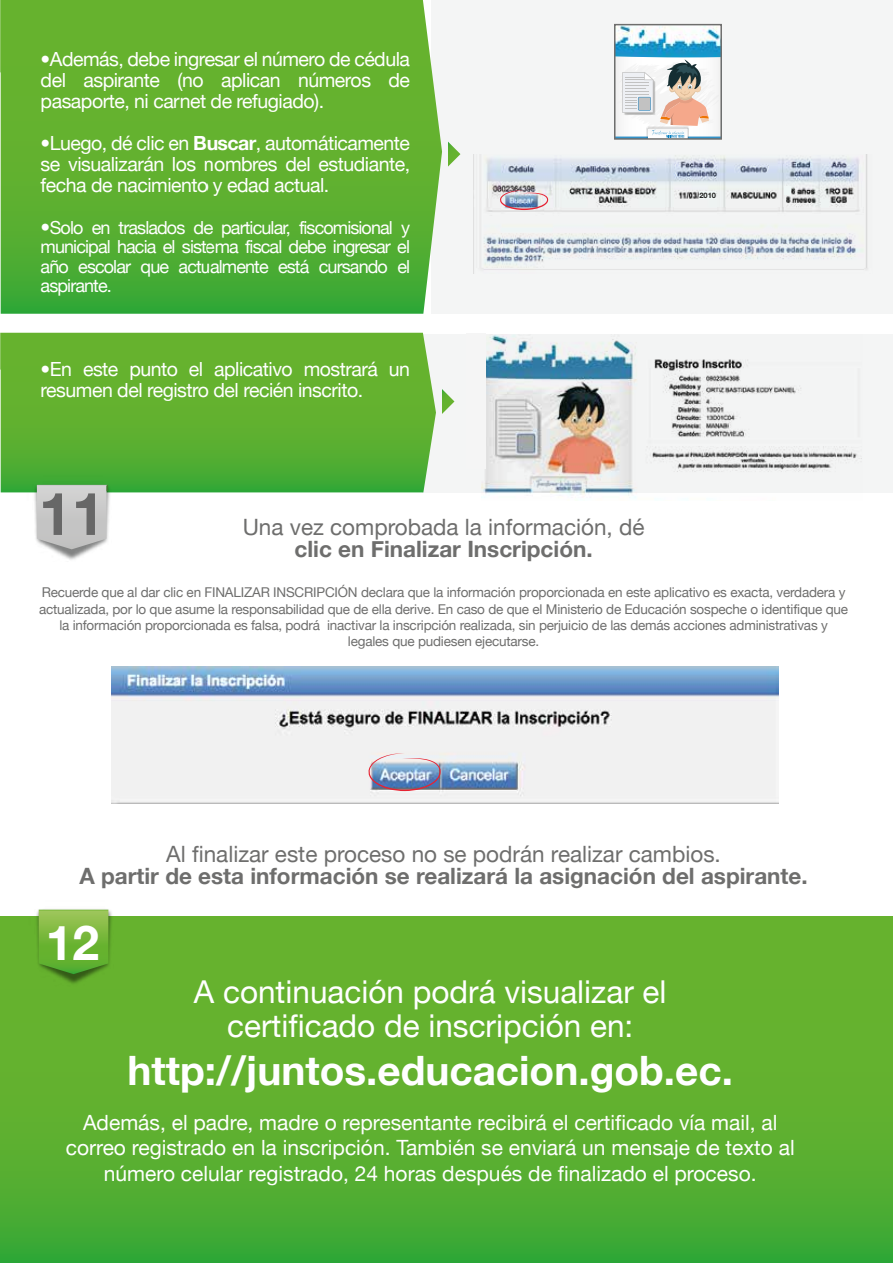
<style>
.page{position:relative;width:893px;height:1263px;background:#fff}
.page>*{position:absolute;margin:0;border:0;box-sizing:border-box;transform-origin:0 0}
.t1{font:700 59.25px "Helvetica Neue";color:#676767}
.t2{font:700 48px "Helvetica Neue";color:#fff}
.t3{font:700 40.5px "Helvetica Neue";color:#fff}
.t4{font:31.5px/34.2px "Helvetica Neue";color:#fff;text-align:center}
.t5{font:700 22.5px "Helvetica Neue";color:#6e6e6d}
.t6{font:22.5px "Helvetica Neue";color:#6e6e6d}
.t7{font:21px/25.5px "Helvetica Neue";color:#fff;text-align:center}
.t8{font:19.5px/21px "Helvetica Neue";letter-spacing:-.025em;color:#fff;text-align:justify}
.t9{font:18px/19.5px "Helvetica Neue";letter-spacing:-.05em;color:#fff;text-align:justify}
.t10{font:13.5px/16.2px "Helvetica Neue";letter-spacing:-.015em;color:#6e6e6d;text-align:center}
.t11{font:700 7.5px "Helvetica Neue LT Std";color:#1d1d1b}
.s1{font-weight:700}
.s2{font-size:19.5px}
</style>
<div class="page">
<div style="left:432px;top:0;width:461px;height:314px;background:#f4f5f5"></div>
<div style="left:423px;top:334px;width:470px;height:158px;background:#f4f5f5"></div>
<svg style="left:0;top:0;width:442px;height:314px;background:#62b339"></svg>
<svg style="left:0;top:333px;width:436px;height:159px;background:#60b133"></svg>
<img style="left:617px;top:27px;width:102px;height:29px">
<svg style="left:617px;top:56px;width:102px;height:81px"></svg>
<div style="left:614px;top:24px;width:108px;height:116px;border:2px solid #6e6e6d"></div>
<img style="left:0;top:433px;width:161px;height:127px">
<svg style="left:37px;top:484px;width:71px;height:65px;background:#c5c7c5"></svg>
<img style="left:473px;top:154px;width:395px;height:119px">
<img style="left:111px;top:667px;width:668px;height:136px">
<img style="left:482px;top:335px;width:381px;height:163px">
<svg style="left:0;top:916px;width:892px;height:347px;background:#5aaf30"></svg>
<img style="left:0;top:909px;width:163px;height:127px">
<svg style="left:39px;top:910px;width:69px;height:64px;background:#72b33a"></svg>
<img style="left:368px;top:753px;width:73px;height:38px">
<svg style="left:448px;top:142px;width:12px;height:25px"></svg>
<svg style="left:442px;top:389px;width:12px;height:25px"></svg>
<div style="left:467px;top:334px;width:19px;height:135px;background:#f5f5f5"></div>
<div style="left:784px;top:187px;width:6px;height:8px;background:#f0f7f6"></div>
<div style="left:699px;top:191px;width:17px;height:8px;background:#f0f7f6"></div>
<svg style="left:500px;top:190px;width:48px;height:20px"></svg>
<h3 class="t8" style="left:41px;top:48px;width:371px">•Además, debe ingresar el número de cédula del aspirante (no aplican números de pasaporte, ni carnet de refugiado).</h3>
<h3 class="t8" style="left:41px;top:132px;width:371px">•Luego, dé clic en <span class="s1">Buscar</span>, automáticamente se visualizarán los nombres del estudiante, fecha de nacimiento y edad actual.</h3>
<h3 class="t9" style="left:41px;top:217px;width:371px"><span class="s2">•</span>Solo en traslados de particular, fiscomisional y municipal hacia el sistema fiscal debe ingresar el año escolar que actualmente está cursando el aspirante.</h3>
<h3 class="t8" style="left:41px;top:358px;width:371px">•En este punto el aplicativo mostrará un resumen del registro del recién inscrito.</h3>
<p class="t11" style="left:699px;top:191px;width:18px">2010</p>
<h1 class="t1" style="left:39px;top:477px;width:67px">11</h1>
<h3 class="t6" style="left:243px;top:513px;width:403px">Una vez comprobada la información, dé</h3>
<h3 class="t5" style="left:294px;top:535px;width:300px">clic en Finalizar Inscripción.</h3>
<p class="t10" style="left:39px;top:584px;width:810px">Recuerde que al dar clic en FINALIZAR INSCRIPCIÓN declara que la información proporcionada en este aplicativo es exacta, verdadera y actualizada, por lo que asume la responsabilidad que de ella derive. En caso de que el Ministerio de Educación sospeche o identifique que la información proporcionada es falsa, podrá inactivar la inscripción realizada, sin perjuicio de las demás acciones administrativas y legales que pudiesen ejecutarse.</p>
<h3 class="t6" style="left:166px;top:840px;width:556px">Al finalizar este proceso no se podrán realizar cambios.</h3>
<h3 class="t5" style="left:80px;top:862px;width:730px">A partir de esta información se realizará la asignación del aspirante.</h3>
<h2 class="t2" style="left:46px;top:913px;width:55px">12</h2>
<h3 class="t4" style="left:194px;top:974px;width:474px">A continuación podrá visualizar el certificado de inscripción en:</h3>
<h3 class="t3" style="left:128px;top:1045px;width:607px">http://juntos.educacion.gob.ec.</h3>
<h3 class="t7" style="left:66px;top:1109px;width:730px">Además, el padre, madre o representante recibirá el certificado vía mail, al correo registrado en la inscripción. También se enviará un mensaje de texto al número celular registrado, 24 horas después de finalizado el proceso.</h3>
</div>
